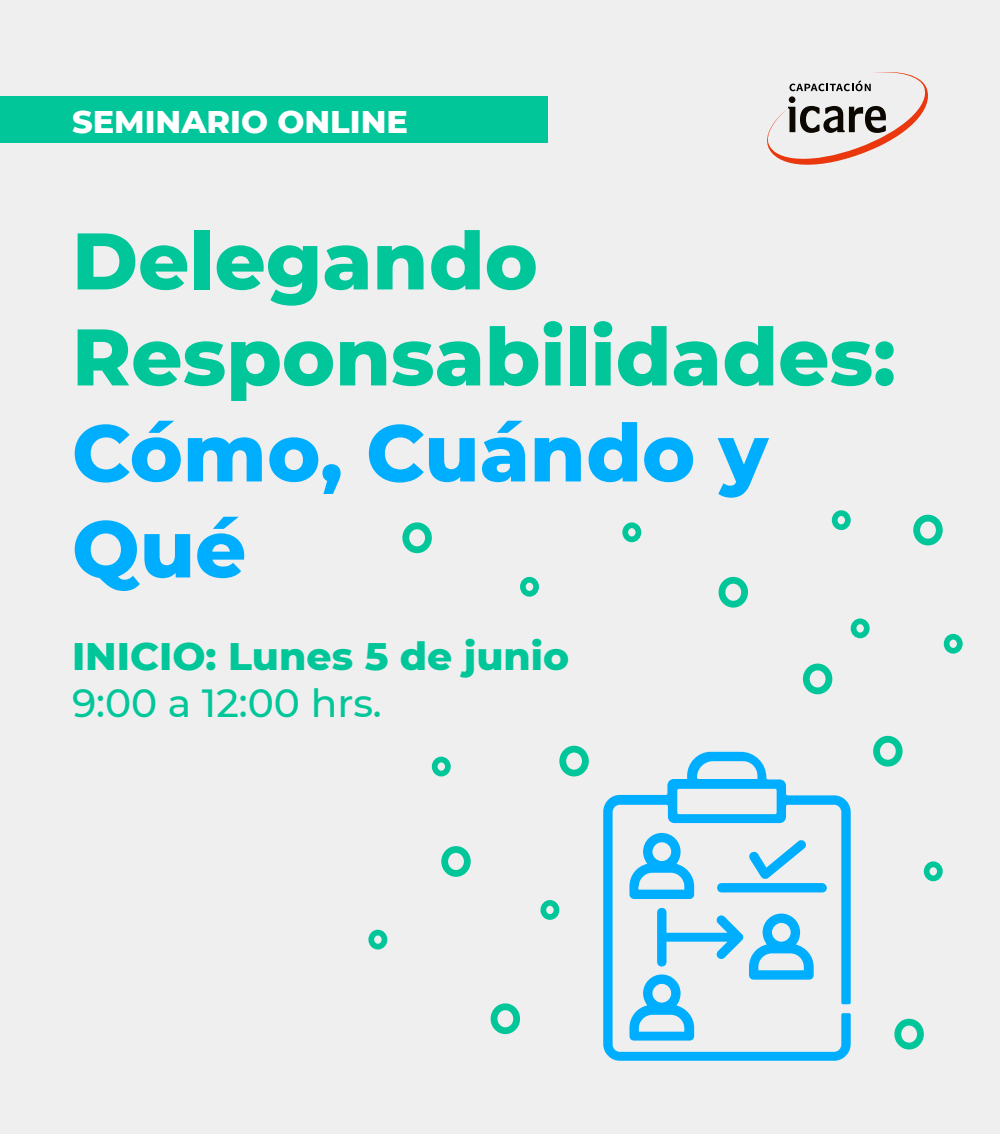
<style>
.page{position:relative;width:1000px;height:1134px;background:#efefef}
.page>*{position:absolute;margin:0;border:0;box-sizing:border-box;transform-origin:0 0}
.t1{font:800 80px/96px "Montserrat";color:#00c699}
.t2{font:800 80px/96px "Montserrat";color:#00aeff}
.t3{font:800 39.2px "Montserrat";color:#00c699}
.t4{font:500 39.2px "Montserrat";color:#00c699}
.t5{font:800 32px "Montserrat";color:#fff}
</style>
<div class="page">
<div style="left:491px;top:1003px;width:29px;height:31px;border:7px solid #00c699;border-radius:50%"></div>
<div style="left:894px;top:1019px;width:30px;height:30px;border:7px solid #00c699;border-radius:50%"></div>
<div style="left:873px;top:736px;width:30px;height:30px;border:7px solid #00c699;border-radius:50%"></div>
<div style="left:441px;top:846px;width:30px;height:31px;border:7px solid #00c699;border-radius:50%"></div>
<div style="left:559px;top:746px;width:30px;height:30px;border:7px solid #00c699;border-radius:50%"></div>
<div style="left:402px;top:522px;width:30px;height:31px;border:7px solid #00c699;border-radius:50%"></div>
<div style="left:803px;top:663px;width:29px;height:31px;border:7px solid #00c699;border-radius:50%"></div>
<div style="left:913px;top:515px;width:30px;height:30px;border:7px solid #00c699;border-radius:50%"></div>
<div style="left:719px;top:577px;width:29px;height:31px;border:7px solid #00c699;border-radius:50%"></div>
<div style="left:622px;top:522px;width:19px;height:20px;border:6px solid #00c699;border-radius:50%"></div>
<div style="left:924px;top:861px;width:19px;height:20px;border:6px solid #00c699;border-radius:50%"></div>
<div style="left:432px;top:757px;width:19px;height:19px;border:6px solid #00c699;border-radius:50%"></div>
<div style="left:520px;top:577px;width:19px;height:20px;border:6px solid #00c699;border-radius:50%"></div>
<div style="left:540px;top:900px;width:19px;height:20px;border:6px solid #00c699;border-radius:50%"></div>
<div style="left:368px;top:930px;width:19px;height:19px;border:6px solid #00c699;border-radius:50%"></div>
<div style="left:851px;top:618px;width:19px;height:20px;border:6px solid #00c699;border-radius:50%"></div>
<div style="left:832px;top:510px;width:19px;height:20px;border:6px solid #00c699;border-radius:50%"></div>
<div style="left:944px;top:634px;width:19px;height:20px;border:6px solid #00c699;border-radius:50%"></div>
<svg style="left:767px;top:72px;width:161px;height:93px"></svg>
<div style="left:0;top:97px;width:548px;height:46px;background:#00c699"></div>
<svg style="left:603px;top:752px;width:248px;height:309px"></svg>
<p class="t5" style="left:72px;top:98px;width:337px">SEMINARIO ONLINE</p>
<p class="t1" style="left:72px;top:209px;width:825px">Delegando<br>Responsabilidades:</p>
<p class="t2" style="left:72px;top:401px;width:698px">Cómo, Cuándo y<br>Qué</p>
<p class="t3" style="left:72px;top:628px;width:499px">INICIO: Lunes 5 de junio</p>
<p class="t4" style="left:72px;top:676px;width:311px">9:00 a 12:00 hrs.</p>
</div>
